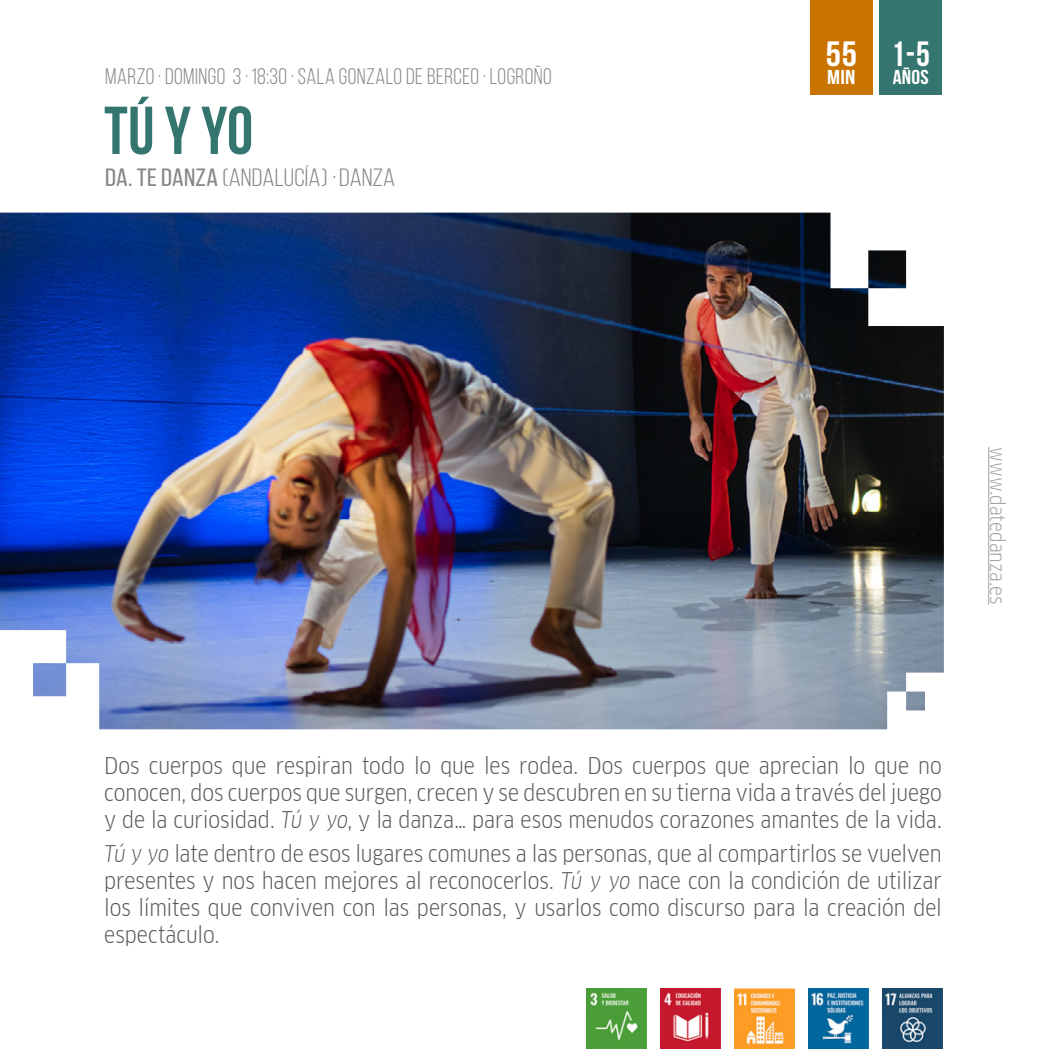
<style>
.page{position:relative;width:1049px;height:1049px;background:#fff}
.page>*{position:absolute;margin:0;border:0;box-sizing:border-box;transform-origin:0 0}
.t1{font:700 67.5px "Bebas Neue";color:#357570}
.t2{font:700 35px "Bebas Neue";color:#fff;scale:1.1 1}
.t3{font:25px "Bebas Neue";letter-spacing:.005em;color:#878787;scale:1.1 1}
.t4{font:22.5px/27px "Clan Offc Pro Narr";letter-spacing:-.005em;color:#575756;text-align:justify;scale:.95 1}
.t5{font:22.5px "Bebas Neue";letter-spacing:.02em;color:#878787}
.t6{font:20px "Clan Offc Pro Narr";color:#a1a1a1;scale:.95 1}
.t7{font:700 20px "Bebas Neue";letter-spacing:.01em;color:#fff;scale:1.1 1}
.t8{font:700 20px "Bebas Neue";letter-spacing:.01em;color:#fff;scale:1.2 1}
.s1{font-style:inherit}
.s2{font-style:italic}
</style>
<div class="page">
<div style="left:879px;top:0;width:63px;height:94px;background:#357570"></div>
<div style="left:810px;top:0;width:63px;height:94px;background:#c97300"></div>
<hr style="left:988px;top:447px;width:1px;height:158px;background:#a1a1a1">
<img style="left:0;top:213px;width:944px;height:516px">
<img style="left:735px;top:989px;width:59px;height:60px">
<img style="left:809px;top:989px;width:60px;height:60px">
<img style="left:883px;top:989px;width:60px;height:60px">
<img style="left:586px;top:989px;width:60px;height:60px">
<img style="left:660px;top:989px;width:60px;height:60px">
<p class="t5" style="left:105px;top:64px;width:448px">MARZO · DOMINGO 3 · 18:30 · SALA GONZALO DE BERCEO · LOGROÑO</p>
<h1 class="t1" style="left:104px;top:94px;width:150px">Tú y yo</h1>
<p class="t3" style="left:105px;top:164px;width:265px"><span class="s1">DA. TE DANZA</span> (ANDALUCÍA) · DANZA</p>
<h2 class="t2" style="left:826px;top:35px;width:96px">55 1-5</h2>
<p class="t8" style="left:827px;top:66px;width:25px">MIN</p>
<p class="t7" style="left:893px;top:66px;width:34px">AÑOS</p>
<p class="t6" style="left:1009px;top:447px;width:168px;rotate:90deg">www.datedanza.es</p>
<p class="t4" style="left:104px;top:752px;width:883px">Dos cuerpos que respiran todo lo que les rodea. Dos cuerpos que aprecian lo que no conocen, dos cuerpos que surgen, crecen y se descubren en su tierna vida a través del juego y de la curiosidad. <span class="s2">Tú y yo</span>, y la danza… para esos menudos corazones amantes de la vida.</p>
<p class="t4" style="left:104px;top:840px;width:883px"><span class="s2">Tú y yo</span> late dentro de esos lugares comunes a las personas, que al compartirlos se vuelven presentes y nos hacen mejores al reconocerlos. <span class="s2">Tú y yo</span> nace con la condición de utilizar los límites que conviven con las personas, y usarlos como discurso para la creación del espectáculo.</p>
</div>
